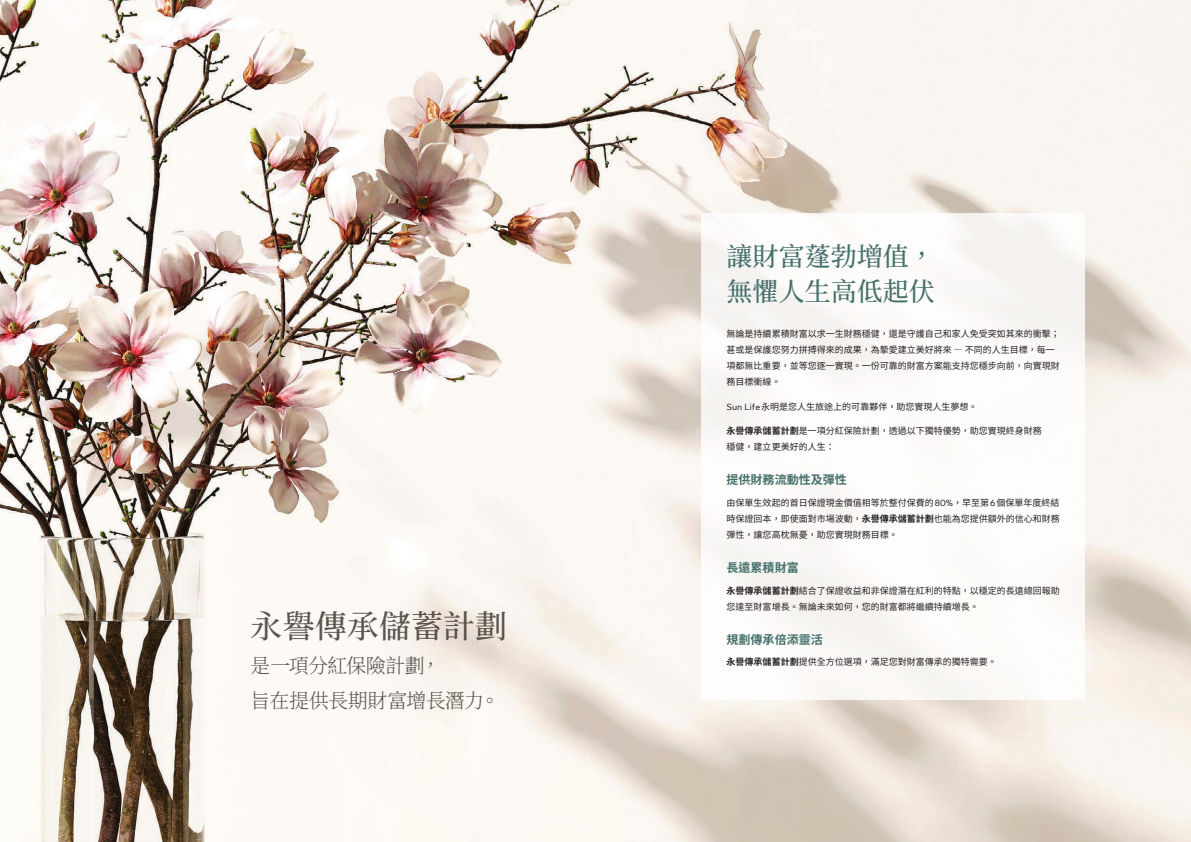
<style>
.page{position:relative;width:1191px;height:842px;background:#fff}
.page>*{position:absolute;margin:0;border:0;box-sizing:border-box;transform-origin:0 0}
.t1{font:500 32px "Noto Serif HK";color:#48433b}
.Head{font:500 26px/35px "Noto Serif HK";color:#45706b}
.t2{font:300 20px/35px "Noto Serif HK";letter-spacing:-.025em;color:#48433b}
.Subhead_1{font:700 12px "Noto Sans HK";color:#45706b}
.Body{font:9px/16px "Noto Sans HK";color:#231f20}
.s1{font-family:"Sun Life New Text"}
.s2{font-weight:700}
</style>
<div class="page">
<img style="left:0;top:0;width:1191px;height:842px">
<div style="left:701px;top:214px;width:384px;height:486px;background:#fff"></div>
<h1 class="t1" style="left:251px;top:608px;width:257px">永譽傳承儲蓄計劃</h1>
<h3 class="t2" style="left:251px;top:648px;width:250px">是一項分紅保險計劃，<br>旨在提供長期財富增長潛力。</h3>
<p class="Head" style="left:726px;top:240px;width:209px">讓財富蓬勃增值，無懼人生高低起伏</p>
<p class="Body" style="left:726px;top:326px;width:334px">無論是持續累積財富以求一生財務穩健，還是守護自己和家人免受突如其來的衝擊；甚或是保護您努力拼搏得來的成果，為摯愛建立美好將來 ― 不同的人生目標，每一項都無比重要，並等您逐一實現。一份可靠的財富方案能支持您穩步向前，向實現財務目標衝線。</p>
<p class="Body" style="left:726px;top:399px;width:252px"><span class="s1">Sun Life</span>永明是您人生旅途上的可靠夥伴，助您實現人生夢想。</p>
<p class="Body" style="left:726px;top:423px;width:316px"><span class="s2">永譽傳承儲蓄計劃</span>是一項分紅保險計劃，透過以下獨特優勢，助您實現終身財務穩健，建立更美好的人生：</p>
<p class="Subhead_1" style="left:726px;top:473px;width:121px">提供財務流動性及彈性</p>
<p class="Body" style="left:726px;top:495px;width:334px;text-align:justify">由保單生效起的首日保證現金價值相等於整付保費的<span class="s1">80%</span>，早至第<span class="s1">6</span>個保單年度終結時保證回本，即使面對市場波動，<span class="s2">永譽傳承儲蓄計劃</span>也能為您提供額外的信心和財務彈性，讓您高枕無憂，助您實現財務目標。</p>
<p class="Subhead_1" style="left:726px;top:561px;width:73px">長遠累積財富</p>
<p class="Body" style="left:726px;top:582px;width:334px"><span class="s2">永譽傳承儲蓄計劃</span>結合了保證收益和非保證潛在紅利的特點，以穩定的長遠總回報助您達至財富增長。無論未來如何，您的財富都將繼續持續增長。</p>
<p class="Subhead_1" style="left:726px;top:632px;width:97px">規劃傳承倍添靈活</p>
<p class="Body" style="left:726px;top:654px;width:271px"><span class="s2">永譽傳承儲蓄計劃</span>提供全方位選項，滿足您對財富傳承的獨特需要。</p>
</div>
